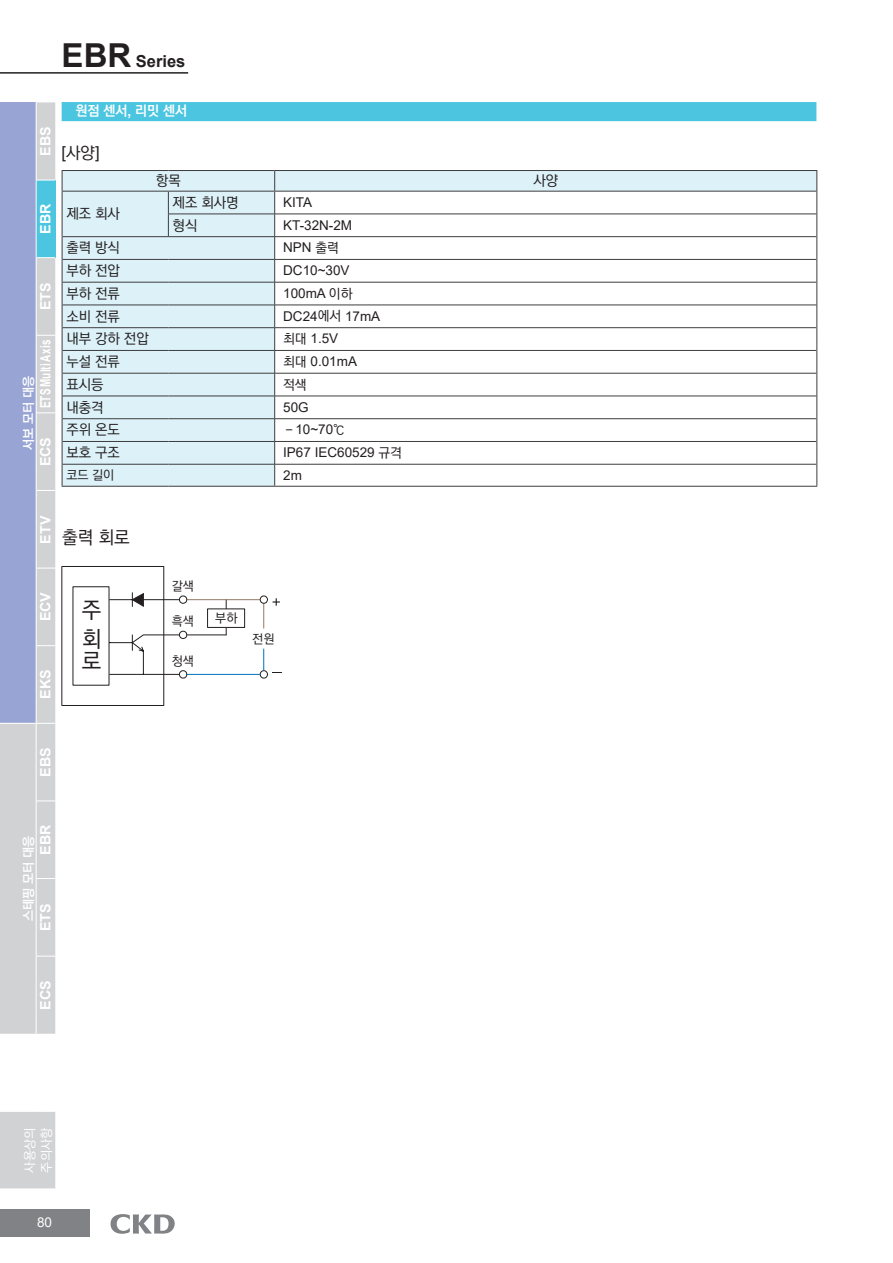
<style>
.page{position:relative;width:893px;height:1263px;background:#fff}
.page>*{position:absolute;margin:0;border:0;box-sizing:border-box;transform-origin:0 0}
.t1{font:500 22.5px/28.8px "Ko Pub Dotum";color:#231f20}
.t2{font:500 18px "Ko Pub Dotum";color:#231f20}
.t3{font:700 16.5px "Arial";color:#231f20}
.t4{font:16.5px "Arial";color:#231f20}
.t5{font:500 14.25px "Ko Pub Dotum";color:#231f20}
.t6{font:700 14.25px "Arial";letter-spacing:.01em;color:#fff}
.t7{font:700 14.25px "Arial";letter-spacing:.01em;color:#fff;scale:.7 1}
.t8{font:700 13.8px "Ko Pub Dotum";color:#fff}
.t9{font:13.5px "Arial";color:#231f20}
.t10{font:13.5px "Arial";color:#fff}
.t11{font:500 13.5px "Ko Pub Dotum";color:#231f20}
.t12{font:700 12.75px "Ko Pub Dotum";letter-spacing:.005em;color:#fff}
.t13{font:500 12.75px/16.5px "Ko Pub Dotum";letter-spacing:.015em;color:#fff}
.t14{font:500 12.75px "Ko Pub Dotum";color:#231f20}
.t15{font:500 12.6px "Ko Pub Dotum";color:#231f20}
.s1{font-size:33px}
.s2{font-family:"Arial"}
.s3{font-family:"Ko Pub Dotum";font-weight:500}
</style>
<div class="page">
<svg style="left:111px;top:1214px;width:64px;height:20px"></svg>
<div style="left:0;top:1209px;width:89px;height:27px;background:#808285"></div>
<div style="left:62px;top:102px;width:754px;height:19px;background:#4cc6e0"></div>
<svg style="left:63px;top:171px;width:753px;height:315px"></svg>
<hr style="left:62px;top:170px;width:106px;height:1px;background:#3e3e3f">
<hr style="left:168px;top:170px;width:107px;height:1px;background:#3e3e3f">
<hr style="left:275px;top:170px;width:542px;height:1px;background:#3e3e3f">
<hr style="left:62px;top:191px;width:106px;height:1px;background:#3e3e3f">
<hr style="left:168px;top:191px;width:107px;height:1px;background:#3e3e3f">
<hr style="left:275px;top:191px;width:541px;height:1px;background:#3e3e3f">
<hr style="left:168px;top:214px;width:107px;height:1px;background:#3e3e3f">
<svg style="left:168px;top:192px;width:1px;height:44px"></svg>
<hr style="left:275px;top:214px;width:541px;height:1px;background:#3e3e3f">
<hr style="left:63px;top:236px;width:105px;height:1px;background:#3e3e3f">
<hr style="left:168px;top:236px;width:107px;height:1px;background:#3e3e3f">
<hr style="left:63px;top:259px;width:105px;height:1px;background:#3e3e3f">
<hr style="left:168px;top:259px;width:107px;height:1px;background:#3e3e3f">
<hr style="left:275px;top:259px;width:541px;height:1px;background:#3e3e3f">
<hr style="left:63px;top:282px;width:105px;height:1px;background:#3e3e3f">
<hr style="left:168px;top:282px;width:107px;height:1px;background:#3e3e3f">
<hr style="left:275px;top:282px;width:541px;height:1px;background:#3e3e3f">
<hr style="left:63px;top:305px;width:105px;height:1px;background:#3e3e3f">
<hr style="left:168px;top:305px;width:107px;height:1px;background:#3e3e3f">
<hr style="left:275px;top:305px;width:541px;height:1px;background:#3e3e3f">
<hr style="left:63px;top:327px;width:105px;height:1px;background:#3e3e3f">
<hr style="left:168px;top:327px;width:107px;height:1px;background:#3e3e3f">
<hr style="left:275px;top:327px;width:541px;height:1px;background:#3e3e3f">
<hr style="left:63px;top:350px;width:105px;height:1px;background:#3e3e3f">
<hr style="left:168px;top:350px;width:107px;height:1px;background:#3e3e3f">
<hr style="left:275px;top:350px;width:541px;height:1px;background:#3e3e3f">
<hr style="left:63px;top:373px;width:105px;height:1px;background:#3e3e3f">
<hr style="left:168px;top:373px;width:107px;height:1px;background:#3e3e3f">
<hr style="left:275px;top:373px;width:541px;height:1px;background:#3e3e3f">
<hr style="left:63px;top:396px;width:105px;height:1px;background:#3e3e3f">
<hr style="left:168px;top:396px;width:107px;height:1px;background:#3e3e3f">
<hr style="left:275px;top:396px;width:541px;height:1px;background:#3e3e3f">
<hr style="left:63px;top:418px;width:105px;height:1px;background:#3e3e3f">
<hr style="left:168px;top:418px;width:107px;height:1px;background:#3e3e3f">
<hr style="left:275px;top:418px;width:541px;height:1px;background:#3e3e3f">
<hr style="left:63px;top:441px;width:105px;height:1px;background:#3e3e3f">
<hr style="left:168px;top:441px;width:107px;height:1px;background:#3e3e3f">
<hr style="left:275px;top:441px;width:541px;height:1px;background:#3e3e3f">
<hr style="left:63px;top:464px;width:105px;height:1px;background:#3e3e3f">
<hr style="left:168px;top:464px;width:107px;height:1px;background:#3e3e3f">
<hr style="left:275px;top:464px;width:541px;height:1px;background:#3e3e3f">
<svg style="left:274px;top:171px;width:1px;height:315px"></svg>
<svg style="left:62px;top:171px;width:1px;height:315px"></svg>
<hr style="left:62px;top:486px;width:106px;height:1px;background:#3e3e3f">
<hr style="left:168px;top:486px;width:107px;height:1px;background:#3e3e3f">
<hr style="left:275px;top:486px;width:542px;height:1px;background:#3e3e3f">
<hr style="left:275px;top:236px;width:541px;height:1px;background:#3e3e3f">
<svg style="left:816px;top:171px;width:1px;height:315px"></svg>
<hr style="left:0;top:72px;width:188px;height:2px;background:#231f20">
<hr style="left:187px;top:634px;width:39px;height:1px;background:#231f20">
<hr style="left:187px;top:674px;width:73px;height:1px;background:#0072bc">
<div style="left:207px;top:609px;width:38px;height:19px;border:1px solid #231f20"></div>
<hr style="left:187px;top:599px;width:73px;height:1px;background:#947966">
<svg style="left:260px;top:649px;width:22px;height:29px"></svg>
<svg style="left:260px;top:596px;width:20px;height:32px"></svg>
<svg style="left:73px;top:586px;width:114px;height:99px"></svg>
<div style="left:62px;top:566px;width:102px;height:140px;border:1px solid #231f20"></div>
<svg style="left:0;top:102px;width:55px;height:1086px;background:#d6d7d9"></svg>
<div style="left:0;top:102px;width:36px;height:621px;background:#98a4d3"></div>
<div style="left:36px;top:180px;width:19px;height:78px;background:#4cc6e0"></div>
<hr style="left:0;top:1111px;width:36px;height:1px;background:#fff">
<hr style="left:0;top:723px;width:36px;height:1px;background:#fff">
<svg style="left:36px;top:1188px;width:19px;height:1px"></svg>
<svg style="left:36px;top:1111px;width:19px;height:1px"></svg>
<svg style="left:37px;top:956px;width:18px;height:1px"></svg>
<hr style="left:36px;top:956px;width:1px;height:78px;background:#fff">
<hr style="left:36px;top:878px;width:1px;height:78px;background:#fff">
<hr style="left:36px;top:801px;width:1px;height:77px;background:#fff">
<svg style="left:37px;top:878px;width:18px;height:1px"></svg>
<hr style="left:36px;top:723px;width:1px;height:78px;background:#fff">
<svg style="left:37px;top:800px;width:18px;height:1px"></svg>
<hr style="left:36px;top:646px;width:1px;height:77px;background:#fff">
<svg style="left:37px;top:723px;width:18px;height:1px"></svg>
<hr style="left:36px;top:568px;width:1px;height:78px;background:#fff">
<svg style="left:37px;top:645px;width:18px;height:1px"></svg>
<hr style="left:36px;top:490px;width:1px;height:78px;background:#fff">
<svg style="left:37px;top:568px;width:18px;height:1px"></svg>
<hr style="left:36px;top:413px;width:1px;height:77px;background:#fff">
<svg style="left:37px;top:490px;width:18px;height:1px"></svg>
<hr style="left:36px;top:335px;width:1px;height:78px;background:#fff">
<svg style="left:37px;top:412px;width:18px;height:1px"></svg>
<hr style="left:36px;top:258px;width:1px;height:77px;background:#fff">
<svg style="left:37px;top:335px;width:18px;height:1px"></svg>
<hr style="left:36px;top:180px;width:1px;height:78px;background:#fff">
<svg style="left:37px;top:257px;width:18px;height:1px"></svg>
<hr style="left:36px;top:102px;width:1px;height:78px;background:#fff">
<svg style="left:37px;top:180px;width:18px;height:1px"></svg>
<p class="t3" style="left:62px;top:50px;width:125px"><span class="s1">EBR</span> Series</p>
<p class="t6" style="left:35px;top:156px;width:31px;rotate:-90deg">EBS</p>
<p class="t6" style="left:35px;top:234px;width:32px;rotate:-90deg">EBR</p>
<p class="t6" style="left:35px;top:310px;width:29px;rotate:-90deg">ETS</p>
<p class="t7" style="left:35px;top:408px;width:99px;rotate:-90deg">ETS Multi Axis</p>
<p class="t12" style="left:22px;top:450px;width:76px;rotate:-90deg">서보 모터 대응</p>
<p class="t6" style="left:35px;top:466px;width:31px;rotate:-90deg">ECS</p>
<p class="t8" style="left:75px;top:104px;width:113px">원점 센서<span class="s2">,</span> 리밋 센서</p>
<p class="t4" style="left:62px;top:141px;width:39px">[<span class="s3">사양</span>]</p>
<p class="t5" style="left:66px;top:207px;width:55px">제조 회사</p>
<p class="t5" style="left:156px;top:174px;width:26px">항목</p>
<p class="t5" style="left:533px;top:174px;width:26px">사양</p>
<p class="t5" style="left:173px;top:195px;width:68px">제조 회사명</p>
<p class="t9" style="left:283px;top:193px;width:31px">KITA</p>
<p class="t5" style="left:173px;top:218px;width:26px">형식</p>
<p class="t9" style="left:283px;top:216px;width:71px">KT-32N-2M</p>
<p class="t5" style="left:66px;top:241px;width:55px">출력 방식</p>
<p class="t9" style="left:283px;top:238px;width:57px">NPN <span class="s3">출력</span></p>
<p class="t5" style="left:66px;top:264px;width:55px">부하 전압</p>
<p class="t9" style="left:283px;top:261px;width:68px">DC10~30V</p>
<p class="t5" style="left:66px;top:286px;width:55px">부하 전류</p>
<p class="t9" style="left:283px;top:284px;width:71px">100mA <span class="s3">이하</span></p>
<p class="t5" style="left:66px;top:309px;width:55px">소비 전류</p>
<p class="t9" style="left:283px;top:307px;width:99px">DC24<span class="s3">에서</span> 17mA</p>
<p class="t5" style="left:66px;top:332px;width:84px">내부 강하 전압</p>
<p class="t9" style="left:283px;top:329px;width:57px"><span class="s3">최대</span> 1.5V</p>
<p class="t5" style="left:66px;top:355px;width:55px">누설 전류</p>
<p class="t9" style="left:283px;top:352px;width:75px"><span class="s3">최대</span> 0.01mA</p>
<p class="t5" style="left:66px;top:377px;width:39px">표시등</p>
<p class="t11" style="left:283px;top:378px;width:25px">적색</p>
<p class="t5" style="left:66px;top:400px;width:39px">내충격</p>
<p class="t9" style="left:283px;top:398px;width:27px">50G</p>
<p class="t5" style="left:66px;top:423px;width:55px">주위 온도</p>
<p class="t9" style="left:283px;top:420px;width:64px"><span class="s3">－</span>10~70<span class="s3">℃</span></p>
<p class="t5" style="left:66px;top:446px;width:55px">보호 구조</p>
<p class="t9" style="left:283px;top:443px;width:120px">IP67 IEC60529 <span class="s3">규격</span></p>
<p class="t14" style="left:66px;top:469px;width:50px">코드 길이</p>
<p class="t9" style="left:283px;top:465px;width:20px">2m</p>
<p class="t6" style="left:35px;top:543px;width:30px;rotate:-90deg">ETV</p>
<h2 class="t2" style="left:62px;top:528px;width:69px">출력 회로</h2>
<p class="t6" style="left:35px;top:621px;width:31px;rotate:-90deg">ECV</p>
<p class="t6" style="left:35px;top:699px;width:31px;rotate:-90deg">EKS</p>
<h1 class="t1" style="left:82px;top:596px;width:20px">주 회</h1>
<h1 class="t1" style="left:82px;top:647px;width:21px">로</h1>
<p class="t15" style="left:172px;top:580px;width:24px">갈색</p>
<p class="t15" style="left:172px;top:615px;width:24px">흑색</p>
<p class="t15" style="left:172px;top:655px;width:24px">청색</p>
<p class="t15" style="left:215px;top:612px;width:24px">부하</p>
<p class="t15" style="left:252px;top:633px;width:24px">전원</p>
<p class="t6" style="left:35px;top:777px;width:31px;rotate:-90deg">EBS</p>
<p class="t6" style="left:35px;top:855px;width:32px;rotate:-90deg">EBR</p>
<p class="t12" style="left:22px;top:921px;width:86px;rotate:-90deg">스테핑 모터 대응</p>
<p class="t6" style="left:35px;top:931px;width:29px;rotate:-90deg">ETS</p>
<p class="t6" style="left:35px;top:1009px;width:31px;rotate:-90deg">ECS</p>
<p class="t13" style="left:22px;top:1173px;width:47px;rotate:-90deg">사용상의 주의사항</p>
<p class="t10" style="left:37px;top:1213px;width:17px">80</p>
</div>
